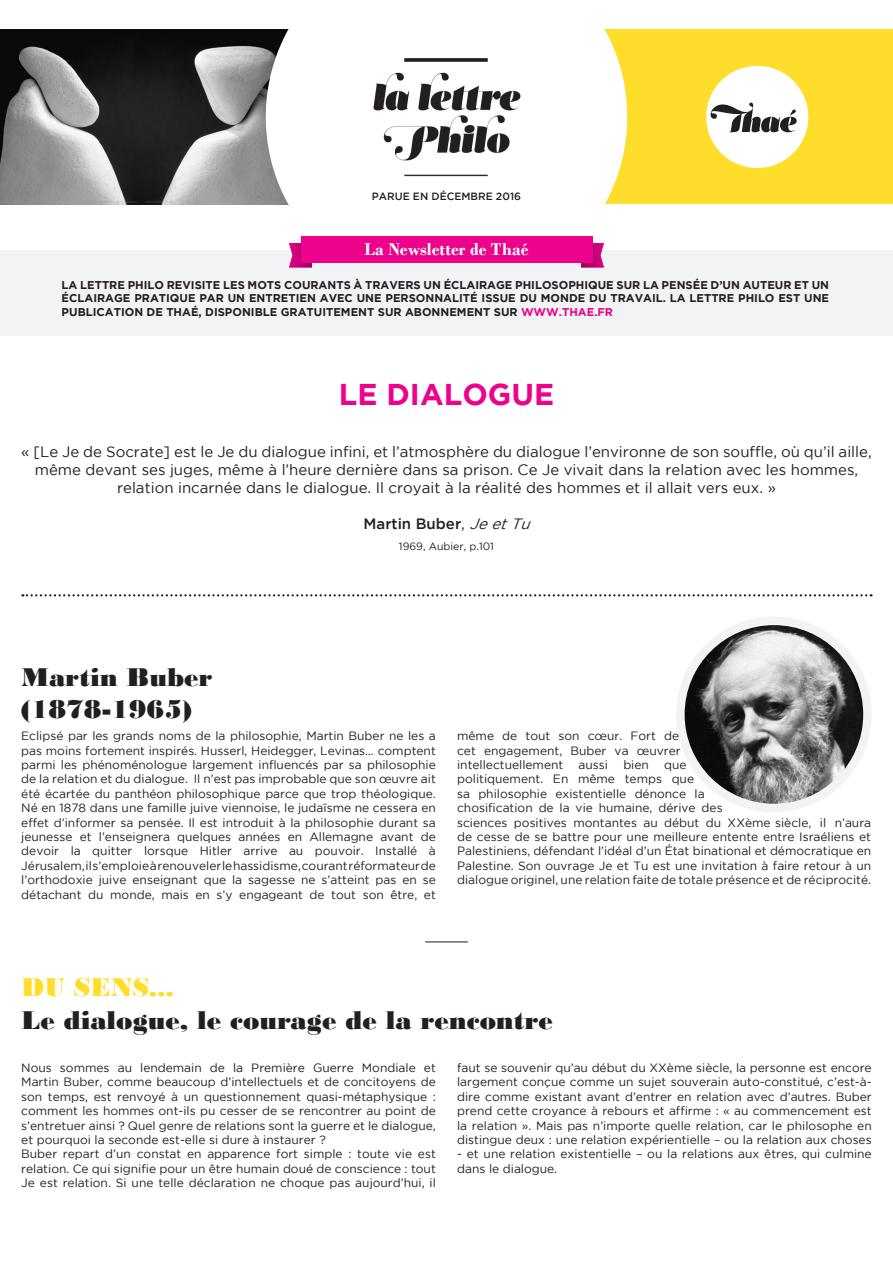
<style>
.page{position:relative;width:893px;height:1263px;background:#fff}
.page>*{position:absolute;margin:0;border:0;box-sizing:border-box;transform-origin:0 0}
.t1{font:700 30px "Gotham";color:#ed028c}
.t2{font:27px "Bodoni MT Black";color:#231f20}
.t3{font:27px "Bodoni MT Black";color:#ffdd2b}
.t4{font:700 18px "Bodoni";color:#fff}
.t5{font:15px/18px "Gotham";color:#231f20;text-align:center}
.t6{font:500 15px "Gotham";color:#231f20}
.t7{font:12px/14.4px "Gotham";color:#231f20}
.t8{font:700 11.25px/13.5px "Gotham";color:#231f20;text-align:justify}
.t9{font:500 10.5px "Gotham";color:#231f20}
.t10{font:10.5px "Gotham";color:#231f20}
.s1{color:#ed028c}
.s2{font-weight:400}
.s3{font-weight:400;font-style:italic}
</style>
<div class="page">
<div style="left:0;top:30px;width:893px;height:174px;background:#ffdd2b"></div>
<img style="left:0;top:30px;width:266px;height:174px">
<div style="left:266px;top:29px;width:361px;height:222px;background:#fff"></div>
<div style="left:0;top:251px;width:893px;height:85px;background:#f2f3f4"></div>
<img style="left:289px;top:243px;width:23px;height:24px">
<img style="left:581px;top:243px;width:23px;height:24px">
<div style="left:301px;top:236px;width:292px;height:27px;background:#ed028c"></div>
<svg style="left:22px;top:594px;width:850px;height:2px"></svg>
<hr style="left:425px;top:941px;width:43px;height:2px;background:#666">
<div style="left:676px;top:617px;width:196px;height:195px;background:#f2f3f4;border-radius:50%"></div>
<div style="left:706px;top:66px;width:102px;height:102px;background:#fff;border-radius:50%"></div>
<svg style="left:711px;top:103px;width:86px;height:29px"></svg>
<img style="left:344px;top:53px;width:205px;height:128px">
<img style="left:685px;top:625px;width:178px;height:179px;border-radius:89px">
<p class="t9" style="left:372px;top:190px;width:151px">PARUE EN DÉCEMBRE 2016</p>
<h3 class="t4" style="left:364px;top:238px;width:166px">La Newsletter de Thaé</h3>
<p class="t8" style="left:62px;top:278px;width:769px">LA LETTRE PHILO REVISITE LES MOTS COURANTS À TRAVERS UN ÉCLAIRAGE PHILOSOPHIQUE SUR LA PENSÉE D’UN AUTEUR ET UN ÉCLAIRAGE PRATIQUE PAR UN ENTRETIEN AVEC UNE PERSONNALITÉ ISSUE DU MONDE DU TRAVAIL. LA LETTRE PHILO EST UNE PUBLICATION DE THAÉ, DISPONIBLE GRATUITEMENT SUR ABONNEMENT SUR <span class="s1">WWW.THAE.FR</span></p>
<p class="t1" style="left:339px;top:377px;width:217px">LE DIALOGUE</p>
<p class="t5" style="left:21px;top:443px;width:852px">« [Le Je de Socrate] est le Je du dialogue infini, et l’atmosphère du dialogue l’environne de son souffle, où qu’il aille, même devant ses juges, même à l’heure dernière dans sa prison. Ce Je vivait dans la relation avec les hommes,</p>
<p class="t5" style="left:117px;top:479px;width:660px">relation incarnée dans le dialogue. Il croyait à la réalité des hommes et il allait vers eux. »</p>
<p class="t6" style="left:363px;top:516px;width:173px">Martin Buber<span class="s2">,</span> <span class="s3">JeetTu</span></p>
<p class="t10" style="left:399px;top:541px;width:97px">1969, Aubier, p.101</p>
<p class="t2" style="left:21px;top:661px;width:193px">Martin Buber</p>
<p class="t2" style="left:21px;top:693px;width:172px">(1878-1965)</p>
<p class="t7" style="left:21px;top:728px;width:416px;text-align:justify">Eclipsé par les grands noms de la philosophie, Martin Buber ne les a pas moins fortement inspirés. Husserl, Heidegger, Levinas… comptent parmi les phénoménologue largement influencés par sa philosophie de la relation et du dialogue. Il n’est pas improbable que son œuvre ait été écartée du panthéon philosophique parce que trop théologique.<br>Né en 1878 dans une famille juive viennoise, le judaïsme ne cessera en effet d’informer sa pensée. Il est introduit à la philosophie durant sa</p>
<p class="t7" style="left:21px;top:829px;width:416px">jeunesse et l’enseignera quelques années en Allemagne avant de</p>
<p class="t7" style="left:21px;top:844px;width:416px">devoir la quitter lorsque Hitler arrive au pouvoir. Installé à</p>
<p class="t7" style="left:21px;top:858px;width:416px">Jérusalem, il s’emploie à renouveler le hassidisme, courant réformateur de</p>
<p class="t7" style="left:21px;top:872px;width:416px">l’orthodoxie juive enseignant que la sagesse ne s’atteint pas en se</p>
<p class="t7" style="left:21px;top:887px;width:416px">détachant du monde, mais en s’y engageant de tout son être, et</p>
<p class="t7" style="left:457px;top:728px;width:225px">même de tout son cœur. Fort de cet engagement, Buber va œuvrer intellectuellement</p>
<p class="t7" style="left:579px;top:757px;width:31px">aussi</p>
<p class="t7" style="left:623px;top:757px;width:27px">bien</p>
<p class="t7" style="left:664px;top:757px;width:24px">que</p>
<p class="t7" style="left:457px;top:772px;width:249px">politiquement. En même temps que sa philosophie existentielle dénonce la</p>
<p class="t7" style="left:457px;top:800px;width:267px">chosification de la vie humaine, dérive des</p>
<p class="t7" style="left:457px;top:815px;width:416px">sciences positives montantes au début du XXème siècle, il n’aura de cesse de se battre pour une meilleure entente entre Israéliens et</p>
<p class="t7" style="left:457px;top:844px;width:415px">Palestiniens, défendant l’idéal d’un État binational et démocratique en<br>Palestine. Son ouvrage Je et Tu est une invitation à faire retour à un</p>
<p class="t7" style="left:457px;top:872px;width:416px">dialogue originel, une relation faite de totale présence et de réciprocité.</p>
<p class="t3" style="left:21px;top:971px;width:154px">DU SENS...</p>
<p class="t2" style="left:21px;top:1004px;width:533px">Le dialogue, le courage de la rencontre</p>
<p class="t7" style="left:21px;top:1060px;width:416px">Nous sommes au lendemain de la Première Guerre Mondiale et</p>
<p class="t7" style="left:21px;top:1075px;width:416px;text-align:justify">Martin Buber, comme beaucoup d’intellectuels et de concitoyens de son temps, est renvoyé à un questionnement quasi-métaphysique : comment les hommes ont-ils pu cesser de se rencontrer au point de s’entretuer ainsi ? Quel genre de relations sont la guerre et le dialogue, et pourquoi la seconde est-elle si dure à instaurer ?</p>
<p class="t7" style="left:21px;top:1147px;width:416px">Buber repart d’un constat en apparence fort simple : toute vie est</p>
<p class="t7" style="left:21px;top:1161px;width:416px">relation. Ce qui signifie pour un être humain doué de conscience : tout<br>Je est relation. Si une telle déclaration ne choque pas aujourd’hui, il</p>
<p class="t7" style="left:457px;top:1060px;width:416px;text-align:justify">faut se souvenir qu’au début du XXème siècle, la personne est encore largement conçue comme un sujet souverain auto-constitué, c’est-à&shy;dire comme existant avant d’entrer en relation avec d’autres. Buber prend cette croyance à rebours et affirme : « au commencement est la relation ». Mais pas n’importe quelle relation, car le philosophe en distingue deux : une relation expérientielle – ou la relation aux choses</p>
<p class="t7" style="left:457px;top:1147px;width:416px">- et une relation existentielle – ou la relations aux êtres, qui culmine dans le dialogue.</p>
</div>
